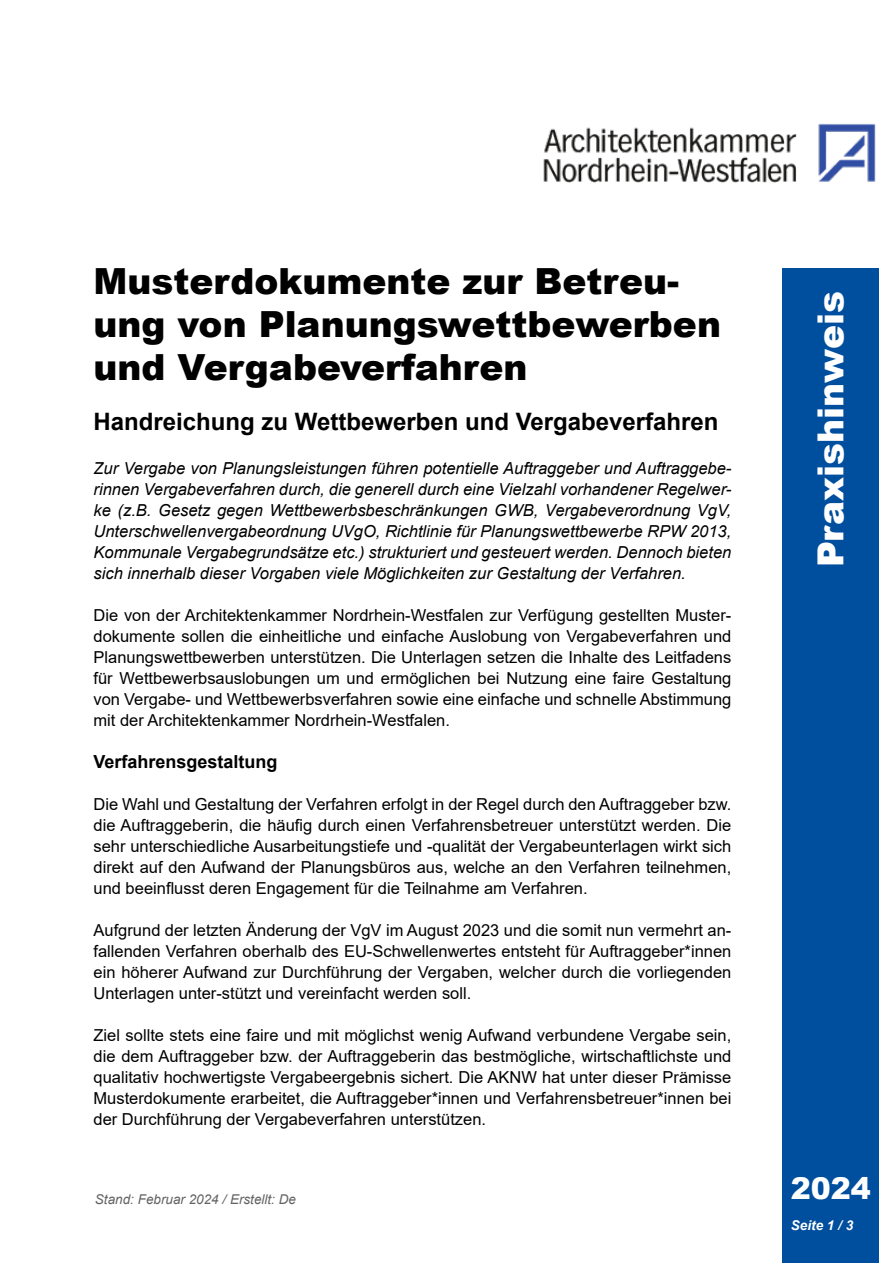
<style>
.page{position:relative;width:893px;height:1263px;background:#fff}
.page>*{position:absolute;margin:0;border:0;box-sizing:border-box;transform-origin:0 0}
.t1{font:900 36px/43.2px "Arial";color:#000}
.t2{font:900 36px "Arial";color:#fff}
.t3{font:900 30px "Arial";color:#fff}
.t4{font:700 24px "Arial";color:#000}
.t5{font:700 18px "Arial";color:#000}
.t6{font:16.5px/21px "Arial";color:#000;text-align:justify}
.t7{font:italic 16.5px/21px "Arial";color:#000;text-align:justify}
.t8{font:italic 13.5px "Arial";color:#636362}
.t9{font:italic 700 13.5px "Arial";color:#fff}
</style>
<div class="page">
<img style="left:543px;top:123px;width:333px;height:60px">
<div style="left:782px;top:268px;width:96px;height:995px;background:#004e9e"></div>
<h1 class="t1" style="left:94px;top:258px;width:629px">Musterdokumente zur Betreu&shy;ung von Planungswettbewerben und Vergabeverfahren</h1>
<h3 class="t4" style="left:94px;top:405px;width:626px">Handreichung zu Wettbewerben und Vergabeverfahren</h3>
<p class="t7" style="left:94px;top:458px;width:639px">Zur Vergabe von Planungsleistungen führen potentielle Auftraggeber und Auftraggebe&shy;rinnen Vergabeverfahren durch, die generell durch eine Vielzahl vorhandener Regelwer&shy;ke (z.B. Gesetz gegen Wettbewerbsbeschränkungen GWB, Vergabeverordnung VgV, Unterschwellenvergabeordnung UVgO, Richtlinie für Planungswettbewerbe RPW 2013, Kommunale Vergabegrundsätze etc.) strukturiert und gesteuert werden. Dennoch bieten sich innerhalb dieser Vorgaben viele Möglichkeiten zur Gestaltung der Verfahren.</p>
<p class="t6" style="left:94px;top:605px;width:639px">Die von der Architektenkammer Nordrhein-Westfalen zur Verfügung gestellten Muster&shy;dokumente sollen die einheitliche und einfache Auslobung von Vergabeverfahren und Planungswettbewerben unterstützen. Die Unterlagen setzen die Inhalte des Leitfadens für Wettbewerbsauslobungen um und ermöglichen bei Nutzung eine faire Gestaltung von Vergabe- und Wettbewerbsverfahren sowie eine einfache und schnelle Abstimmung mit der Architektenkammer Nordrhein-Westfalen.</p>
<p class="t5" style="left:94px;top:749px;width:186px">Verfahrensgestaltung</p>
<p class="t6" style="left:94px;top:794px;width:639px">Die Wahl und Gestaltung der Verfahren erfolgt in der Regel durch den Auftraggeber bzw. die Auftraggeberin, die häufig durch einen Verfahrensbetreuer unterstützt werden. Die sehr unterschiedliche Ausarbeitungstiefe und -qualität der Vergabeunterlagen wirkt sich direkt auf den Aufwand der Planungsbüros aus, welche an den Verfahren teilnehmen, und beeinflusst deren Engagement für die Teilnahme am Verfahren.</p>
<p class="t6" style="left:94px;top:920px;width:639px">Aufgrund der letzten Änderung der VgV im August 2023 und die somit nun vermehrt an&shy;fallenden Verfahren oberhalb des EU-Schwellenwertes entsteht für Auftraggeber*innen ein höherer Aufwand zur Durchführung der Vergaben, welcher durch die vorliegenden Unterlagen unter-stützt und vereinfacht werden soll.</p>
<p class="t6" style="left:94px;top:1025px;width:639px">Ziel sollte stets eine faire und mit möglichst wenig Aufwand verbundene Vergabe sein, die dem Auftraggeber bzw. der Auftraggeberin das bestmögliche, wirtschaftlichste und qualitativ hochwertigste Vergabeergebnis sichert. Die AKNW hat unter dieser Prämisse Musterdokumente erarbeitet, die Auftraggeber*innen und Verfahrensbetreuer*innen bei der Durchführung der Vergabeverfahren unterstützen.</p>
<p class="t8" style="left:95px;top:1190px;width:203px">Stand: Februar 2024 / Erstellt: De</p>
<h1 class="t2" style="left:805px;top:567px;width:278px;rotate:-90deg">Praxishinweis</h1>
<h2 class="t3" style="left:791px;top:1167px;width:82px">2024</h2>
<p class="t9" style="left:791px;top:1216px;width:64px">Seite 1 / 3</p>
</div>
